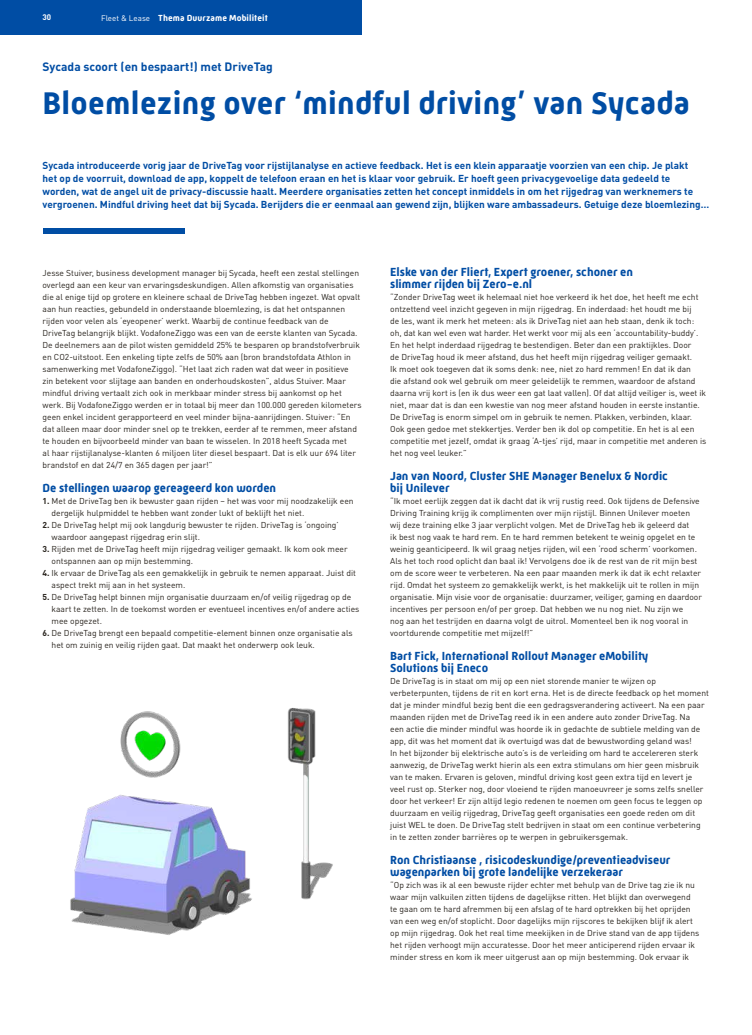
<style>
.page{position:relative;width:752px;height:1035px;background:#fff}
.page>*{position:absolute;margin:0;border:0;box-sizing:border-box;transform-origin:0 0}
.t1{font:700 32px "Mic 32 New W00";letter-spacing:.01em;color:#004da4}
.t2{font:700 12px/12px "Mic 32 New W00";color:#004da4}
.t3{font:700 12px "DIN Pro";color:#004da4}
.t4{font:700 10px/13px "DIN Pro";color:#004da4}
.t5{font:700 9px "Mic 32 New Rounded W00";letter-spacing:.01em;color:#fff}
.t6{font:8.5px/12px "DIN Pro";color:#28231d}
.t7{font:700 8px "DIN Pro";color:#fff}
.s1{font-family:"DIN Pro";font-weight:400;font-size:8px}
.s2{font-weight:700}
</style>
<div class="page">
<div style="left:0;top:0;width:361px;height:34px;background:#004da4"></div>
<div style="left:43px;top:228px;width:141px;height:6px;background:#004da4"></div>
<img style="left:70px;top:708px;width:263px;height:227px">
<p class="t7" style="left:43px;top:12px;width:10px">30</p>
<p class="t5" style="left:101px;top:13px;width:168px"><span class="s1">Fleet &amp; Lease</span> Thema Duurzame Mobiliteit</p>
<h2 class="t3" style="left:43px;top:58px;width:232px">Sycada scoort (en bespaart!) met DriveTag</h2>
<h1 class="t1" style="left:43px;top:85px;width:648px">Bloemlezing over ‘mindful driving’ van Sycada</h1>
<p class="t4" style="left:43px;top:158px;width:667px">Sycada introduceerde vorig jaar de DriveTag voor rijstijlanalyse en actieve feedback. Het is een klein apparaatje voorzien van een chip. Je plakt<br>het op de voorruit, download de app, koppelt de telefoon eraan en het is klaar voor gebruik. Er hoeft geen privacygevoelige data gedeeld te worden, wat de angel uit de privacy-discussie haalt. Meerdere organisaties zetten het concept inmiddels in om het rijgedrag van werknemers te vergroenen. Mindful driving heet dat bij Sycada. Berijders die er eenmaal aan gewend zijn, blijken ware ambassadeurs. Getuige deze bloemlezing…</p>
<p class="t6" style="left:43px;top:267px;width:320px">Jesse Stuiver, business development manager bij Sycada, heeft een zestal stellingen overlegd aan een keur van ervaringsdeskundigen. Allen afkomstig van organisaties die al enige tijd op grotere en kleinere schaal de DriveTag hebben ingezet. Wat opvalt aan hun reacties, gebundeld in onderstaande bloemlezing, is dat het ontspannen rijden voor velen als ‘eyeopener’ werkt. Waarbij de continue feedback van de DriveTag belangrijk blijkt. VodafoneZiggo was een van de eerste klanten van Sycada.<br>De deelnemers aan de pilot wisten gemiddeld 25% te besparen op brandstofverbruik en CO2-uitstoot. Een enkeling tipte zelfs de 50% aan (bron brandstofdata Athlon in samenwerking met VodafoneZiggo). “Het laat zich raden wat dat weer in positieve<br>zin betekent voor slijtage aan banden en onderhoudskosten”, aldus Stuiver. Maar mindful driving vertaalt zich ook in merkbaar minder stress bij aankomst op het werk. Bij VodafoneZiggo werden er in totaal bij meer dan 100.000 gereden kilometers geen enkel incident gerapporteerd en veel minder bijna-aanrijdingen. Stuiver: “En dat alleen maar door minder snel op te trekken, eerder af te remmen, meer afstand te houden en bijvoorbeeld minder van baan te wisselen. In 2018 heeft Sycada met<br>al haar rijstijlanalyse-klanten 6 miljoen liter diesel bespaart. Dat is elk uur 694 liter brandstof en dat 24/7 en 365 dagen per jaar!”</p>
<h2 class="t2" style="left:43px;top:482px;width:235px">De stellingen waarop gereageerd kon worden</h2>
<p class="t6" style="left:52px;top:495px;width:303px;text-indent:-9px"><span class="s2">1.</span> Met de DriveTag ben ik bewuster gaan rijden – het was voor mij noodzakelijk een dergelijk hulpmiddel te hebben want zonder lukt of beklijft het niet.</p>
<p class="t6" style="left:52px;top:519px;width:288px;text-indent:-9px"><span class="s2">2.</span> De DriveTag helpt mij ook langdurig bewuster te rijden. DriveTag is ‘ongoing’ waardoor aangepast rijgedrag erin slijt.</p>
<p class="t6" style="left:52px;top:543px;width:297px;text-indent:-9px"><span class="s2">3.</span> Rijden met de DriveTag heeft mijn rijgedrag veiliger gemaakt. Ik kom ook meer ontspannen aan op mijn bestemming.</p>
<p class="t6" style="left:52px;top:567px;width:306px;text-indent:-9px"><span class="s2">4.</span> Ik ervaar de DriveTag als een gemakkelijk in gebruik te nemen apparaat. Juist dit aspect trekt mij aan in het systeem.</p>
<p class="t6" style="left:52px;top:591px;width:309px;text-indent:-9px"><span class="s2">5.</span> De DriveTag helpt binnen mijn organisatie duurzaam en/of veilig rijgedrag op de kaart te zetten. In de toekomst worden er eventueel incentives en/of andere acties mee opgezet.</p>
<p class="t6" style="left:52px;top:627px;width:302px;text-indent:-9px"><span class="s2">6.</span> De DriveTag brengt een bepaald competitie-element binnen onze organisatie als het om zuinig en veilig rijden gaat. Dat maakt het onderwerp ook leuk.</p>
<h2 class="t2" style="left:390px;top:266px;width:244px">Elske van der Fliert, Expert groener, schoner en slimmer rijden bij Zero-e.nl</h2>
<p class="t6" style="left:390px;top:291px;width:317px">“Zonder DriveTag weet ik helemaal niet hoe verkeerd ik het doe, het heeft me echt ontzettend veel inzicht gegeven in mijn rijgedrag. En inderdaad: het houdt me bij<br>de les, want ik merk het meteen: als ik DriveTag niet aan heb staan, denk ik toch: oh, dat kan wel even wat harder. Het werkt voor mij als een ‘accountability-buddy’.<br>En het helpt inderdaad rijgedrag te bestendigen. Beter dan een praktijkles. Door<br>de DriveTag houd ik meer afstand, dus het heeft mijn rijgedrag veiliger gemaakt.<br>Ik moet ook toegeven dat ik soms denk: nee, niet zo hard remmen! En dat ik dan<br>die afstand ook wel gebruik om meer geleidelijk te remmen, waardoor de afstand daarna vrij kort is (en ik dus weer een gat laat vallen). Of dat altijd veiliger is, weet ik niet, maar dat is dan een kwestie van nog meer afstand houden in eerste instantie.<br>De DriveTag is enorm simpel om in gebruik te nemen. Plakken, verbinden, klaar.<br>Ook geen gedoe met stekkertjes. Verder ben ik dol op competitie. En het is al een competitie met jezelf, omdat ik graag ‘A-tjes’ rijd, maar in competitie met anderen is het nog veel leuker.”</p>
<h2 class="t2" style="left:390px;top:470px;width:279px">Jan van Noord, Cluster SHE Manager Benelux &amp; Nordic bij Unilever</h2>
<p class="t6" style="left:390px;top:495px;width:313px">“Ik moet eerlijk zeggen dat ik dacht dat ik vrij rustig reed. Ook tijdens de Defensive Driving Training krijg ik complimenten over mijn rijstijl. Binnen Unilever moeten wij deze training elke 3 jaar verplicht volgen. Met de DriveTag heb ik geleerd dat<br>ik best nog vaak te hard rem. En te hard remmen betekent te weinig opgelet en te weinig geanticipeerd. Ik wil graag netjes rijden, wil een ‘rood scherm’ voorkomen.<br>Als het toch rood oplicht dan baal ik! Vervolgens doe ik de rest van de rit mijn best om de score weer te verbeteren. Na een paar maanden merk ik dat ik echt relaxter rijd. Omdat het systeem zo gemakkelijk werkt, is het makkelijk uit te rollen in mijn organisatie. Mijn visie voor de organisatie: duurzamer, veiliger, gaming en daardoor incentives per persoon en/of per groep. Dat hebben we nu nog niet. Nu zijn we<br>nog aan het testrijden en daarna volgt de uitrol. Momenteel ben ik nog vooral in voortdurende competitie met mijzelf!”</p>
<h2 class="t2" style="left:390px;top:650px;width:259px">Bart Fick, International Rollout Manager eMobility<br>Solutions bij Eneco</h2>
<p class="t6" style="left:390px;top:675px;width:320px">De DriveTag is in staat om mij op een niet storende manier te wijzen op verbeterpunten, tijdens de rit en kort erna. Het is de directe feedback op het moment dat je minder mindful bezig bent die een gedragsverandering activeert. Na een paar maanden rijden met de DriveTag reed ik in een andere auto zonder DriveTag. Na<br>een actie die minder mindful was hoorde ik in gedachte de subtiele melding van de app, dit was het moment dat ik overtuigd was dat de bewustwording geland was!<br>In het bijzonder bij elektrische auto’s is de verleiding om hard te accelereren sterk aanwezig, de DriveTag werkt hierin als een extra stimulans om hier geen misbruik van te maken. Ervaren is geloven, mindful driving kost geen extra tijd en levert je veel rust op. Sterker nog, door vloeiend te rijden manoeuvreer je soms zelfs sneller door het verkeer! Er zijn altijd legio redenen te noemen om geen focus te leggen op duurzaam en veilig rijgedrag, DriveTag geeft organisaties een goede reden om dit juist WEL te doen. De DriveTag stelt bedrijven in staat om een continue verbetering in te zetten zonder barrières op te werpen in gebruikersgemak.</p>
<h2 class="t2" style="left:390px;top:854px;width:281px">Ron Christiaanse , risicodeskundige/preventieadviseur wagenparken bij grote landelijke verzekeraar</h2>
<p class="t6" style="left:390px;top:879px;width:310px">“Op zich was ik al een bewuste rijder echter met behulp van de Drive tag zie ik nu waar mijn valkuilen zitten tijdens de dagelijkse ritten. Het blijkt dan overwegend te gaan om te hard afremmen bij een afslag of te hard optrekken bij het oprijden van een weg en/of stoplicht. Door dagelijks mijn rijscores te bekijken blijf ik alert op mijn rijgedrag. Ook het real time meekijken in de Drive stand van de app tijdens het rijden verhoogt mijn accuratesse. Door het meer anticiperend rijden ervaar ik minder stress en kom ik meer uitgerust aan op mijn bestemming. Ook ervaar ik</p>
</div>
